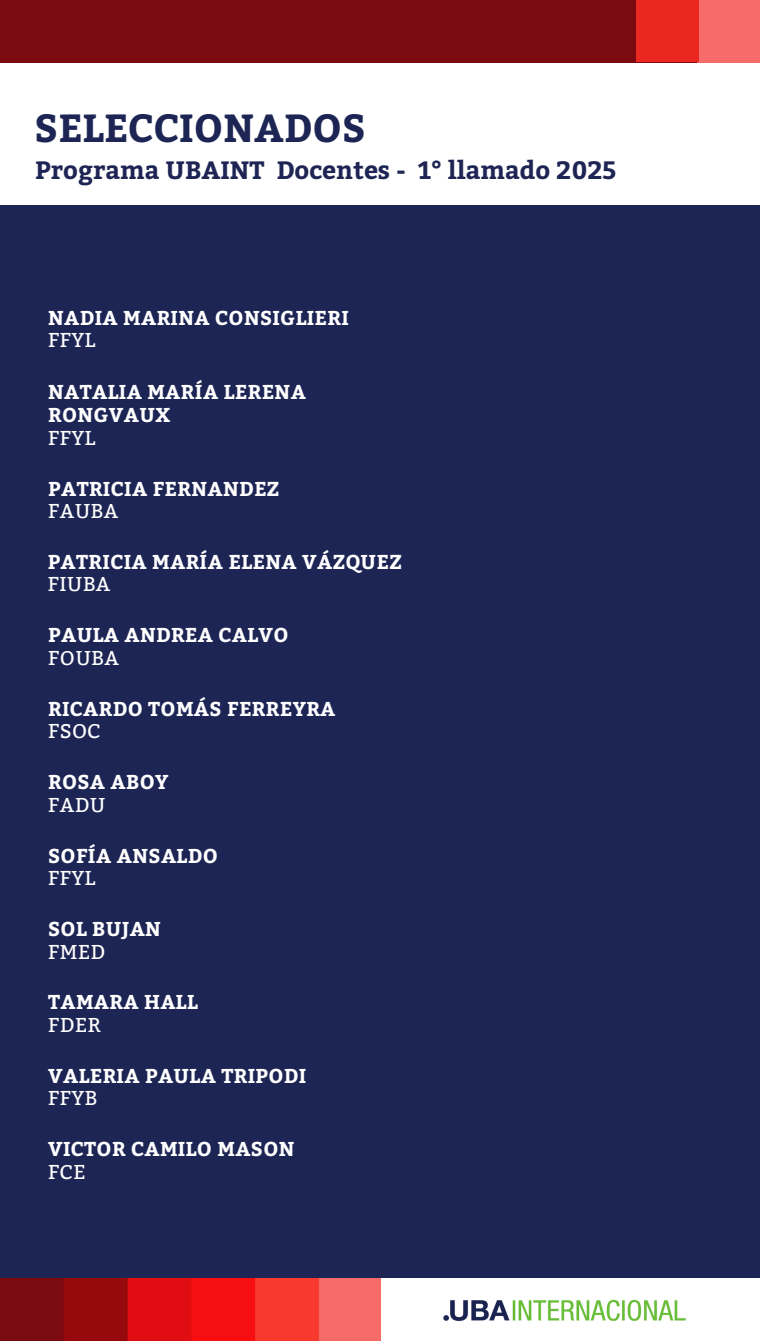
<style>
.page{position:relative;width:760px;height:1341px;background:#fff}
.page>*{position:absolute;margin:0;border:0;box-sizing:border-box;transform-origin:0 0}
.t1{font:700 39.12px "Bitter";color:#1d2554}
.t2{font:700 25px "Bitter";color:#1e2554}
.t3{font:700 20px/23.5px "Bitter";letter-spacing:.015em;color:#fff}
.t4{font:20px "Bitter";letter-spacing:.015em;color:#fff}
</style>
<div class="page">
<div style="left:0;top:0;width:759px;height:1341px;background:#1d2554"></div>
<div style="left:0;top:31px;width:759px;height:174px;background:#fff"></div>
<div style="left:0;top:0;width:759px;height:62px;background:#7c0b11"></div>
<div style="left:696px;top:0;width:63px;height:62px;background:#f76c68"></div>
<div style="left:636px;top:0;width:62px;height:62px;background:#eb2820"></div>
<img style="left:0;top:1278px;width:759px;height:63px">
<h2 class="t1" style="left:35px;top:100px;width:332px">SELECCIONADOS</h2>
<h1 class="t2" style="left:35px;top:152px;width:583px">Programa UBAINT Docentes - 1° llamado 2025</h1>
<p class="t3" style="left:48px;top:305px;width:302px">NADIA MARINA CONSIGLIERI</p>
<p class="t4" style="left:48px;top:329px;width:49px">FFYL</p>
<p class="t3" style="left:48px;top:379px;width:259px">NATALIA MARÍA LERENA<br>RONGVAUX</p>
<p class="t4" style="left:48px;top:426px;width:49px">FFYL</p>
<p class="t3" style="left:48px;top:475px;width:232px">PATRICIA FERNANDEZ</p>
<p class="t4" style="left:48px;top:499px;width:72px">FAUBA</p>
<p class="t3" style="left:48px;top:549px;width:355px">PATRICIA MARÍA ELENA VÁZQUEZ</p>
<p class="t4" style="left:48px;top:573px;width:64px">FIUBA</p>
<p class="t3" style="left:48px;top:622px;width:242px">PAULA ANDREA CALVO</p>
<p class="t4" style="left:48px;top:646px;width:72px">FOUBA</p>
<p class="t3" style="left:48px;top:696px;width:289px">RICARDO TOMÁS FERREYRA</p>
<p class="t4" style="left:48px;top:719px;width:54px">FSOC</p>
<p class="t3" style="left:48px;top:769px;width:122px">ROSA ABOY</p>
<p class="t4" style="left:48px;top:793px;width:59px">FADU</p>
<p class="t3" style="left:48px;top:842px;width:171px">SOFÍA ANSALDO</p>
<p class="t4" style="left:48px;top:866px;width:49px">FFYL</p>
<p class="t3" style="left:48px;top:916px;width:114px">SOL BUJAN</p>
<p class="t4" style="left:48px;top:940px;width:59px">FMED</p>
<p class="t3" style="left:48px;top:989px;width:151px">TAMARA HALL</p>
<p class="t4" style="left:48px;top:1013px;width:54px">FDER</p>
<p class="t3" style="left:48px;top:1063px;width:260px">VALERIA PAULA TRIPODI</p>
<p class="t4" style="left:48px;top:1086px;width:51px">FFYB</p>
<p class="t3" style="left:48px;top:1136px;width:248px">VICTOR CAMILO MASON</p>
<p class="t4" style="left:48px;top:1160px;width:39px">FCE</p>
</div>
